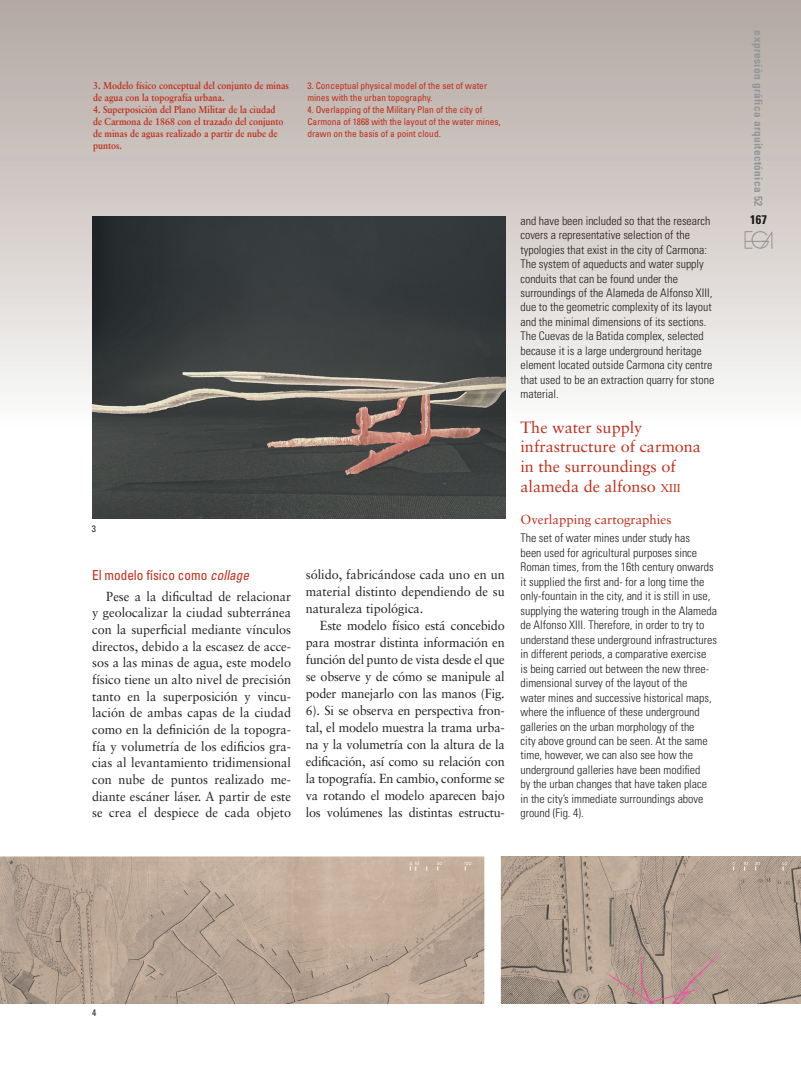
<style>
.page{position:relative;width:801px;height:1085px;background:#fff}
.page>*{position:absolute;margin:0;border:0;box-sizing:border-box;transform-origin:0 0}
.t1{font:16.25px/19.9px "Sabon";color:#c02d19}
.t2{font:condensed 13.75px "Univers";color:#c02d19;scale:.96 1}
.t3{font:13.12px/16.6px "Sabon";color:#231f20;text-align:justify;scale:.96 1}
.t4{font:13.12px "Sabon";color:#c02d19}
.t5{font:700 condensed 12.5px "Univers";color:#231f20}
.t6{font:300 condensed 11.88px/14.5px "Univers";color:#231f20}
.t7{font:700 condensed 11.25px "Univers";letter-spacing:.03em;color:#939598}
.t8{font:700 10px/12px "Sabon";color:#c02d19;scale:.9 1}
.t9{font:condensed 9.38px/12px "Univers";color:#c02d19}
.t10{font:condensed 9.38px "Univers";color:#231f20}
.s1{font-style:italic}
.s2{font-size:11.38px}
</style>
<div class="page">
<div style="left:0;top:0;width:801px;height:429px;background:linear-gradient(to bottom,#b1a5a0,#fbfaf9)"></div>
<svg style="left:744px;top:231px;width:28px;height:18px"></svg>
<img style="left:92px;top:216px;width:414px;height:302px">
<img style="left:0;top:856px;width:801px;height:147px">
<p class="t8" style="left:93px;top:80px;width:219px">3. Modelo físico conceptual del conjunto de minas de agua con la topografía urbana.</p>
<p class="t8" style="left:93px;top:104px;width:213px">4. Superposición del Plano Militar de la ciudad de Carmona de 1868 con el trazado del conjunto de minas de aguas realizado a partir de nube de puntos.</p>
<p class="t9" style="left:307px;top:80px;width:181px">3. Conceptual physical model of the set of water mines with the urban topography.</p>
<p class="t9" style="left:307px;top:104px;width:195px">4. Overlapping of the Military Plan of the city of<br>Carmona of 1868 with the layout of the water mines, drawn on the basis of a point cloud.</p>
<p class="t10" style="left:92px;top:522px;width:6px">3</p>
<p class="t2" style="left:92px;top:566px;width:165px">El modelo físico como <span class="s1">collage</span></p>
<p class="t3" style="left:92px;top:587px;width:209px;text-indent:14px">Pese a la dificultad de relacionar y geolocalizar la ciudad subterránea con la superficial mediante vínculos directos, debido a la escasez de acce&shy;sos a las minas de agua, este modelo físico tiene un alto nivel de precisión tanto en la superposición y vincu&shy;lación de ambas capas de la ciudad como en la definición de la topogra&shy;fía y volumetría de los edificios gra&shy;cias al levantamiento tridimensional con nube de puntos realizado me&shy;diante escáner láser. A partir de este se crea el despiece de cada objeto</p>
<p class="t3" style="left:306px;top:566px;width:209px;line-height:17px">sólido, fabricándose cada uno en un material distinto dependiendo de su naturaleza tipológica.</p>
<p class="t3" style="left:306px;top:617px;width:209px;line-height:17px;text-indent:14px">Este modelo físico está concebido para mostrar distinta información en función del punto de vista desde el que se observe y de cómo se manipule al poder manejarlo con las manos (Fig.<br>6). Si se observa en perspectiva fron&shy;tal, el modelo muestra la trama urba&shy;na y la volumetría con la altura de la edificación, así como su relación con la topografía. En cambio, conforme se va rotando el modelo aparecen bajo los volúmenes las distintas estructu-</p>
<p class="t6" style="left:520px;top:213px;width:195px">and have been included so that the research covers a representative selection of the typologies that exist in the city of Carmona:<br>The system of aqueducts and water supply conduits that can be found under the surroundings of the Alameda de Alfonso XIII, due to the geometric complexity of its layout and the minimal dimensions of its sections.<br>The Cuevas de la Batida complex, selected because it is a large underground heritage element located outside Carmona city centre that used to be an extraction quarry for stone material.</p>
<h1 class="t1" style="left:520px;top:417px;width:182px">The water supply infrastructure of carmona in the surroundings of alameda de alfonso <span class="s2">xiii</span></h1>
<p class="t4" style="left:520px;top:512px;width:152px">Overlapping cartographies</p>
<p class="t6" style="left:520px;top:530px;width:198px">The set of water mines under study has<br>been used for agricultural purposes since Roman times, from the 16th century onwards it supplied the first and- for a long time the only-fountain in the city, and it is still in use, supplying the watering trough in the Alameda de Alfonso XIII. Therefore, in order to try to understand these underground infrastructures in different periods, a comparative exercise<br>is being carried out between the new three&shy;dimensional survey of the layout of the<br>water mines and successive historical maps, where the influence of these underground galleries on the urban morphology of the<br>city above ground can be seen. At the same time, however, we can also see how the underground galleries have been modified<br>by the urban changes that have taken place in the city’s immediate surroundings above ground (Fig. 4).</p>
<p class="t7" style="left:765px;top:30px;width:177px;rotate:90deg">expresión gráfica arquitectónica 52</p>
<p class="t5" style="left:750px;top:212px;width:18px">167</p>
<p class="t10" style="left:92px;top:1006px;width:6px">4</p>
</div>
